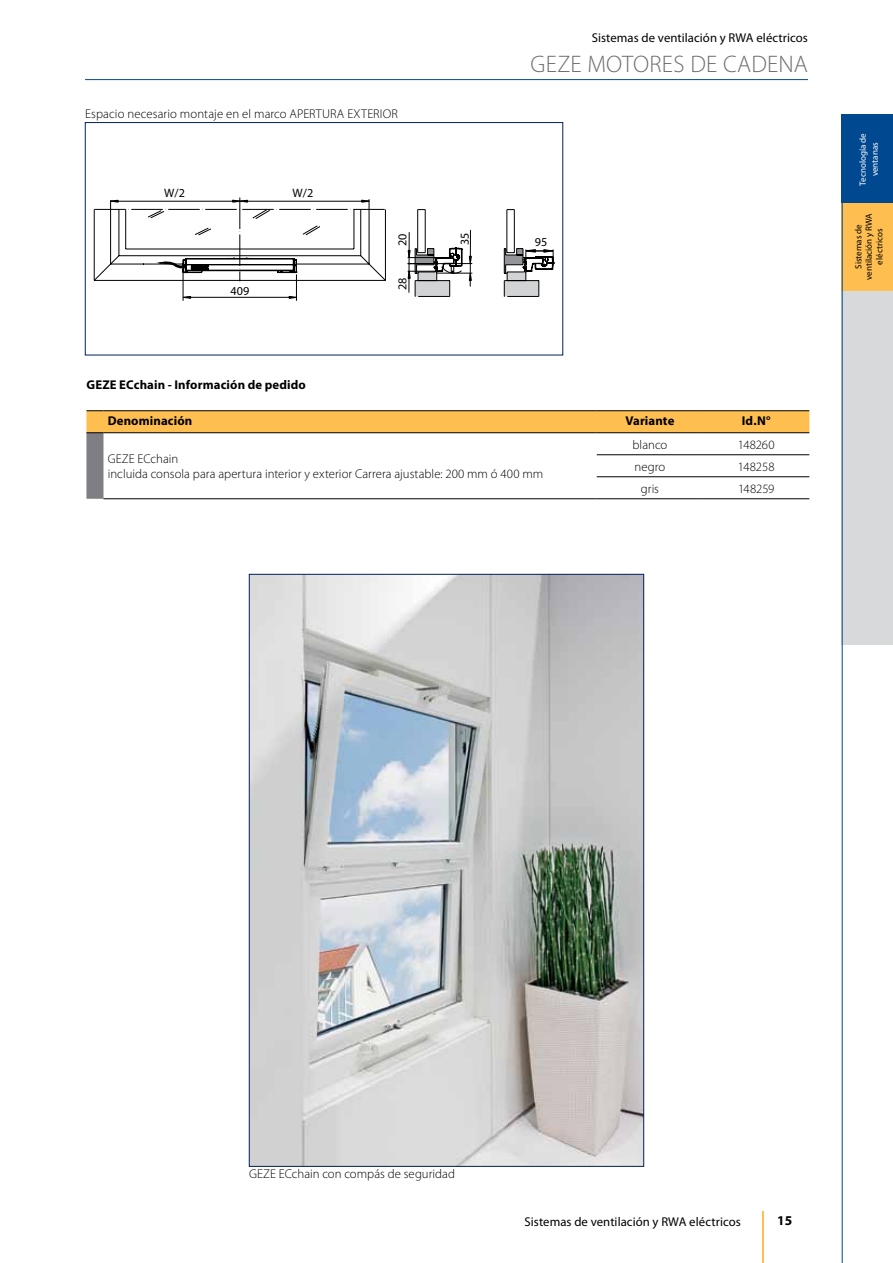
<style>
.page{position:relative;width:893px;height:1263px;background:#fff}
.page>*{position:absolute;margin:0;border:0;box-sizing:border-box;transform-origin:0 0}
.t1{font:300 24px "Myriad Pro";color:#6d6e71}
.t2{font:700 13.5px "Myriad Pro";color:#000}
.t3{font:300 12.75px/15px "Myriad Pro";letter-spacing:.005em;color:#000}
.t4{font:12.75px "Myriad Pro";letter-spacing:.005em;color:#000}
.t5{font:700 12.75px "Myriad Pro";letter-spacing:.01em;color:#000}
.t6{font:12.15px "Myriad Pro";color:#000}
.t7{font:9px/10.5px "Myriad Pro";color:#000;text-align:center}
.t8{font:9px/12px "Myriad Pro";color:#fff;text-align:center}
</style>
<div class="page">
<hr style="left:514px;top:210px;width:1px;height:43px;background:#000">
<hr style="left:507px;top:210px;width:1px;height:43px;background:#000">
<hr style="left:417px;top:210px;width:1px;height:43px;background:#000">
<hr style="left:425px;top:210px;width:1px;height:43px;background:#000">
<svg style="left:94px;top:197px;width:292px;height:104px"></svg>
<hr style="left:111px;top:201px;width:257px;height:1px;background:#000">
<hr style="left:409px;top:232px;width:1px;height:61px;background:#000">
<hr style="left:470px;top:230px;width:1px;height:57px;background:#000">
<svg style="left:407px;top:248px;width:146px;height:49px"></svg>
<div style="left:85px;top:122px;width:478px;height:233px;border:1px solid #00225b"></div>
<svg style="left:86px;top:410px;width:723px;height:89px"></svg>
<hr style="left:103px;top:432px;width:494px;height:1px;background:#000">
<hr style="left:597px;top:432px;width:106px;height:1px;background:#000">
<hr style="left:703px;top:432px;width:106px;height:1px;background:#000">
<hr style="left:597px;top:454px;width:106px;height:1px;background:#000">
<hr style="left:703px;top:454px;width:106px;height:1px;background:#000">
<hr style="left:597px;top:476px;width:106px;height:1px;background:#000">
<hr style="left:703px;top:476px;width:106px;height:1px;background:#000">
<hr style="left:103px;top:498px;width:494px;height:1px;background:#000">
<hr style="left:597px;top:498px;width:106px;height:1px;background:#000">
<hr style="left:703px;top:498px;width:106px;height:1px;background:#000">
<img style="left:251px;top:576px;width:391px;height:588px">
<hr style="left:85px;top:79px;width:723px;height:1px;background:#004990">
<hr style="left:762px;top:1212px;width:2px;height:51px;background:#febe50">
<div style="left:842px;top:115px;width:51px;height:88px;background:#004990"></div>
<div style="left:842px;top:203px;width:51px;height:88px;background:#febe50"></div>
<div style="left:842px;top:291px;width:51px;height:89px;background:#d8d9da"></div>
<div style="left:842px;top:379px;width:51px;height:89px;background:#d8d9da"></div>
<div style="left:842px;top:468px;width:51px;height:88px;background:#d8d9da"></div>
<div style="left:842px;top:556px;width:51px;height:88px;background:#d8d9da"></div>
<hr style="left:842px;top:202px;width:1px;height:1061px;background:#004990">
<p class="t3" style="left:85px;top:106px;width:314px">Espacio necesario montaje en el marco APERTURA EXTERIOR</p>
<p class="t6" style="left:164px;top:186px;width:22px">W/2</p>
<p class="t6" style="left:293px;top:186px;width:22px">W/2</p>
<p class="t6" style="left:231px;top:283px;width:20px">409</p>
<p class="t6" style="left:395px;top:246px;width:14px;rotate:-90deg">20</p>
<p class="t6" style="left:395px;top:290px;width:14px;rotate:-90deg">28</p>
<p class="t4" style="left:592px;top:30px;width:218px">Sistemas de ventilación y RWA eléctricos</p>
<h1 class="t1" style="left:531px;top:50px;width:72px">GEZE motores</h1>
<h1 class="t1" style="left:690px;top:50px;width:48px">de cadena</h1>
<p class="t6" style="left:457px;top:245px;width:14px;rotate:-90deg">35</p>
<p class="t6" style="left:535px;top:235px;width:14px">95</p>
<p class="t5" style="left:86px;top:377px;width:221px">GEZE ECchain - Información de pedido</p>
<p class="t5" style="left:108px;top:412px;width:86px">Denominación</p>
<p class="t5" style="left:625px;top:412px;width:51px">Variante</p>
<p class="t5" style="left:742px;top:412px;width:30px">Id.N°</p>
<p class="t3" style="left:108px;top:451px;width:437px">GEZE ECchain<br>incluida consola para apertura interior y exterior Carrera ajustable: 200 mm ó 400 mm</p>
<p class="t3" style="left:632px;top:437px;width:36px">blanco</p>
<p class="t3" style="left:738px;top:437px;width:38px">148260</p>
<p class="t3" style="left:635px;top:459px;width:32px">negro</p>
<p class="t3" style="left:738px;top:459px;width:38px">148258</p>
<p class="t3" style="left:641px;top:481px;width:20px">gris</p>
<p class="t3" style="left:738px;top:481px;width:38px">148259</p>
<p class="t8" style="left:857px;top:186px;width:54px;rotate:-90deg">Tecnología de ventanas</p>
<p class="t7" style="left:853px;top:280px;width:68px;rotate:-90deg">Sistemas de ventilación y RWA eléctricos</p>
<p class="t3" style="left:249px;top:1166px;width:207px">GEZE ECchain con compás de seguridad</p>
<p class="t4" style="left:525px;top:1213px;width:218px">Sistemas de ventilación y RWA eléctricos</p>
<p class="t2" style="left:777px;top:1212px;width:16px">15</p>
</div>
